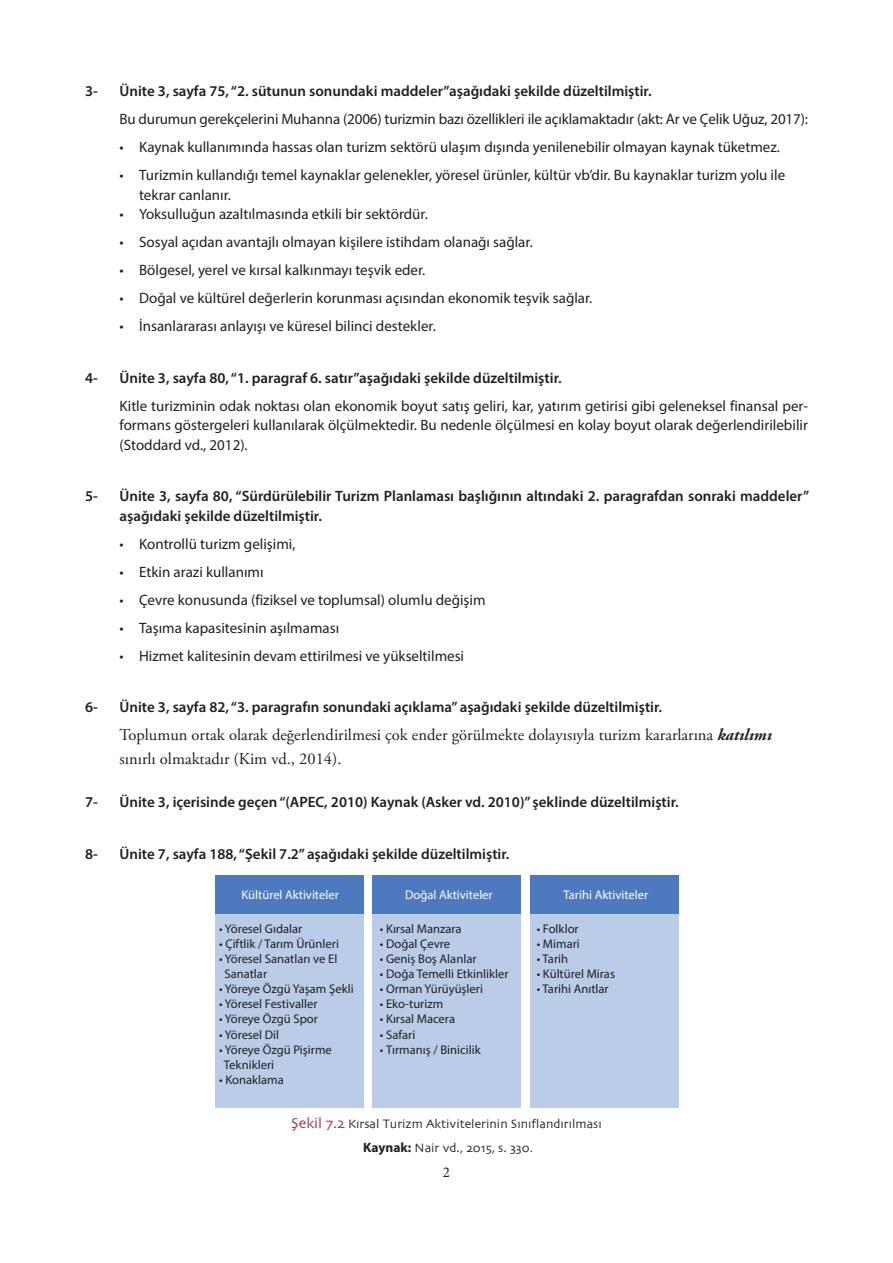
<style>
.page{position:relative;width:893px;height:1263px;background:#fff}
.page>*{position:absolute;margin:0;border:0;box-sizing:border-box;transform-origin:0 0}
.ANA_METİN{font:16.5px "Adobe Garamond Pro";color:#231f20}
.t1{font:15px/19.5px "Myriad Pro";color:#231f20;text-align:justify}
.t2{font:600 15px/19.5px "Myriad Pro";color:#231f20}
.t3{font:15px "Minion Pro";color:#231f20}
.GÖRSEL_YAZISI{font:12.75px "Skia";color:#231f20}
.t4{font:12.6px/15.1px "Myriad Pro";color:#231f20}
.t5{font:12.6px "Myriad Pro";color:#fff}
.s1{font-weight:700;font-style:italic}
.s2{font-size:15px;color:#a52a3a}
.s3{font-family:"Myriad Pro";font-weight:700;font-size:13.5px}
</style>
<div class="page">
<div style="left:215px;top:914px;width:148px;height:194px;background:#bacce8"></div>
<div style="left:215px;top:875px;width:148px;height:39px;background:#4d7abe"></div>
<div style="left:372px;top:914px;width:149px;height:194px;background:#bacce8"></div>
<div style="left:372px;top:875px;width:149px;height:39px;background:#4d7abe"></div>
<div style="left:530px;top:914px;width:148px;height:194px;background:#bacce8"></div>
<div style="left:530px;top:875px;width:148px;height:39px;background:#4d7abe"></div>
<p class="t2" style="left:85px;top:81px;width:14px">3-</p>
<p class="t2" style="left:120px;top:81px;width:534px">Ünite 3, sayfa 75, “2. sütunun sonundaki maddeler”aşağıdaki şekilde düzeltilmiştir.</p>
<p class="t1" style="left:120px;top:109px;width:690px">Bu durumun gerekçelerini Muhanna (2006) turizmin bazı özellikleri ile açıklamaktadır (akt: Ar ve Çelik Uğuz, 2017):</p>
<p class="t1" style="left:120px;top:137px;width:662px">• Kaynak kullanımında hassas olan turizm sektörü ulaşım dışında yenilenebilir olmayan kaynak tüketmez.</p>
<p class="t1" style="left:120px;top:165px;width:667px">• Turizmin kullandığı temel kaynaklar gelenekler, yöresel ürünler, kültür vb’dir. Bu kaynaklar turizm yolu ile</p>
<p class="t1" style="left:139px;top:185px;width:93px">tekrar canlanır.</p>
<p class="t1" style="left:120px;top:204px;width:310px">• Yoksulluğun azaltılmasında etkili bir sektördür.</p>
<p class="t1" style="left:120px;top:232px;width:415px">• Sosyal açıdan avantajlı olmayan kişilere istihdam olanağı sağlar.</p>
<p class="t1" style="left:120px;top:260px;width:307px">• Bölgesel, yerel ve kırsal kalkınmayı teşvik eder.</p>
<p class="t1" style="left:120px;top:288px;width:474px">• Doğal ve kültürel değerlerin korunması açısından ekonomik teşvik sağlar.</p>
<p class="t1" style="left:120px;top:316px;width:318px">• İnsanlararası anlayışı ve küresel bilinci destekler.</p>
<p class="t2" style="left:85px;top:368px;width:14px">4-</p>
<p class="t2" style="left:120px;top:368px;width:444px">Ünite 3, sayfa 80, “1. paragraf 6. satır”aşağıdaki şekilde düzeltilmiştir.</p>
<p class="t1" style="left:120px;top:396px;width:690px">Kitle turizminin odak noktası olan ekonomik boyut satış geliri, kar, yatırım getirisi gibi geleneksel finansal per&shy;formans göstergeleri kullanılarak ölçülmektedir. Bu nedenle ölçülmesi en kolay boyut olarak değerlendirilebilir (Stoddard vd., 2012).</p>
<p class="t2" style="left:85px;top:486px;width:14px">5-</p>
<p class="t2" style="left:120px;top:486px;width:691px">Ünite 3, sayfa 80, “Sürdürülebilir Turizm Planlaması başlığının altındaki 2. paragrafdan sonraki maddeler” aşağıdaki şekilde düzeltilmiştir.</p>
<p class="t1" style="left:120px;top:534px;width:177px">• Kontrollü turizm gelişimi,</p>
<p class="t1" style="left:120px;top:562px;width:146px">• Etkin arazi kullanımı</p>
<p class="t1" style="left:120px;top:590px;width:367px">• Çevre konusunda (fiziksel ve toplumsal) olumlu değişim</p>
<p class="t1" style="left:120px;top:618px;width:221px">• Taşıma kapasitesinin aşılmaması</p>
<p class="t1" style="left:120px;top:646px;width:346px">• Hizmet kalitesinin devam ettirilmesi ve yükseltilmesi</p>
<p class="t2" style="left:85px;top:697px;width:14px">6-</p>
<p class="t2" style="left:120px;top:697px;width:544px">Ünite 3, sayfa 82, “3. paragrafın sonundaki açıklama” aşağıdaki şekilde düzeltilmiştir.</p>
<p class="ANA_METİN" style="left:120px;top:725px;width:654px">Toplumun ortak olarak değerlendirilmesi çok ender görülmekte dolayısıyla turizm kararlarına <span class="s1">katılımı</span></p>
<p class="ANA_METİN" style="left:120px;top:749px;width:224px">sınırlı olmaktadır (Kim vd., 2014).</p>
<p class="t2" style="left:85px;top:792px;width:14px">7-</p>
<p class="t2" style="left:120px;top:792px;width:561px">Ünite 3, içerisinde geçen “(APEC, 2010) Kaynak (Asker vd. 2010)” şeklinde düzeltilmiştir.</p>
<p class="t2" style="left:85px;top:843px;width:14px">8-</p>
<p class="t2" style="left:120px;top:843px;width:391px">Ünite 7, sayfa 188, “Şekil 7.2” aşağıdaki şekilde düzeltilmiştir.</p>
<p class="t5" style="left:242px;top:887px;width:99px">Kültürel Aktiviteler</p>
<p class="t4" style="left:219px;top:921px;width:85px">• Yöresel Gıdalar</p>
<p class="t4" style="left:219px;top:936px;width:121px">• Çiftlik / Tarım Ürünleri</p>
<p class="t4" style="left:224px;top:951px;width:114px;text-indent:-5px">• Yöresel Sanatları ve El<br>Sanatlar</p>
<p class="t4" style="left:219px;top:981px;width:136px">• Yöreye Özgü Yaşam Şekli</p>
<p class="t4" style="left:219px;top:996px;width:100px">• Yöresel Festivaller</p>
<p class="t4" style="left:219px;top:1011px;width:100px">• Yöreye Özgü Spor</p>
<p class="t4" style="left:219px;top:1026px;width:62px">• Yöresel Dil</p>
<p class="t4" style="left:224px;top:1041px;width:109px;text-indent:-5px">• Yöreye Özgü Pişirme<br>Teknikleri</p>
<p class="t4" style="left:219px;top:1072px;width:66px">• Konaklama</p>
<p class="t5" style="left:405px;top:887px;width:89px">Doğal Aktiviteler</p>
<p class="t5" style="left:563px;top:887px;width:86px">Tarihi Aktiviteler</p>
<p class="t4" style="left:537px;top:921px;width:43px">• Folklor</p>
<p class="t4" style="left:537px;top:936px;width:45px">• Mimari</p>
<p class="t4" style="left:537px;top:951px;width:33px">• Tarih</p>
<p class="t4" style="left:537px;top:966px;width:80px">• Kültürel Miras</p>
<p class="t4" style="left:537px;top:981px;width:73px">• Tarihi Anıtlar</p>
<p class="t4" style="left:380px;top:921px;width:83px">• Kırsal Manzara</p>
<p class="t4" style="left:380px;top:936px;width:72px">• Doğal Çevre</p>
<p class="t4" style="left:380px;top:951px;width:98px">• Geniş Boş Alanlar</p>
<p class="t4" style="left:380px;top:966px;width:130px">• Doğa Temelli Etkinlikler</p>
<p class="t4" style="left:380px;top:981px;width:105px">• Orman Yürüyüşleri</p>
<p class="t4" style="left:380px;top:996px;width:65px">• Eko-turizm</p>
<p class="t4" style="left:380px;top:1011px;width:77px">• Kırsal Macera</p>
<p class="t4" style="left:380px;top:1026px;width:37px">• Safari</p>
<p class="t4" style="left:380px;top:1041px;width:102px">• Tırmanış / Binicilik</p>
<p class="GÖRSEL_YAZISI" style="left:291px;top:1116px;width:312px"><span class="s2">Şekil 7.2</span> Kırsal Turizm Aktivitelerinin Sınıflandırılması</p>
<p class="GÖRSEL_YAZISI" style="left:363px;top:1140px;width:171px"><span class="s3">Kaynak:</span> Nair vd., 2015, s. 330.</p>
<p class="t3" style="left:443px;top:1162px;width:9px">2</p>
</div>
